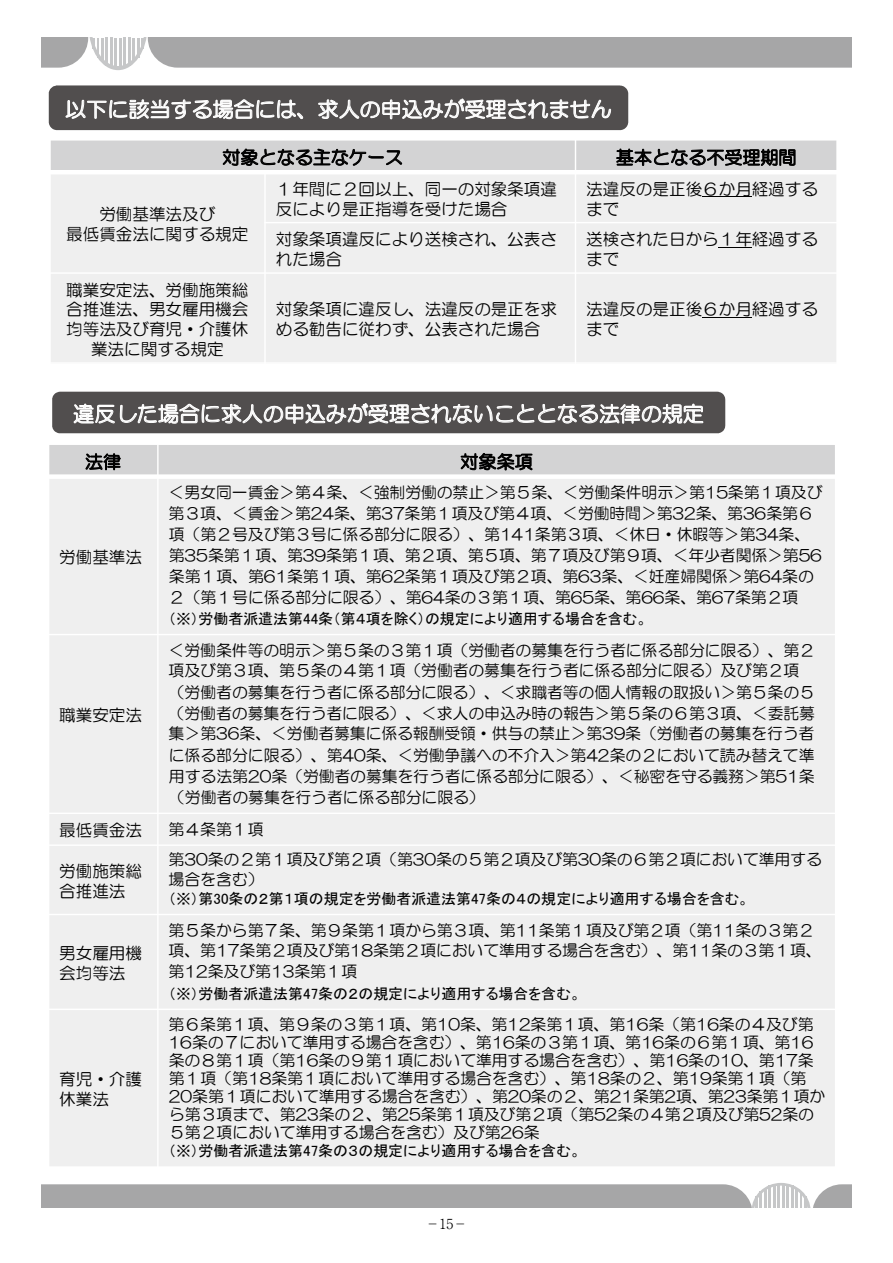
<style>
.page{position:relative;width:893px;height:1263px;background:#fff}
.page>*{position:absolute;margin:0;border:0;box-sizing:border-box;transform-origin:0 0}
.t1{font:21px "HG Maru Gothic MPRO";color:#fff}
.t2{font:18px "HG Maru Gothic MPRO";color:#000}
.t3{font:16.5px/19.8px "HG Maru Gothic MPRO";color:#000}
.t4{font:15.9px/21px "HG Maru Gothic MPRO";color:#000}
.t5{font:15px "MS P Gothic";color:#000}
.t6{font:300 13.8px "Ryumin Pr 6";color:#000}
</style>
<div class="page">
<div style="left:49px;top:444px;width:109px;height:33px;background:#d3d3d4"></div>
<div style="left:158px;top:444px;width:678px;height:33px;background:#d3d3d4"></div>
<div style="left:49px;top:477px;width:109px;height:157px;background:#efefef"></div>
<div style="left:158px;top:477px;width:678px;height:157px;background:#efefef"></div>
<div style="left:49px;top:634px;width:109px;height:179px;background:#efefef"></div>
<div style="left:158px;top:634px;width:678px;height:179px;background:#efefef"></div>
<div style="left:49px;top:813px;width:109px;height:32px;background:#efefef"></div>
<div style="left:158px;top:813px;width:678px;height:32px;background:#efefef"></div>
<div style="left:49px;top:845px;width:109px;height:69px;background:#efefef"></div>
<div style="left:158px;top:845px;width:678px;height:69px;background:#efefef"></div>
<div style="left:49px;top:914px;width:109px;height:95px;background:#efefef"></div>
<div style="left:158px;top:914px;width:678px;height:95px;background:#efefef"></div>
<div style="left:49px;top:1009px;width:109px;height:158px;background:#efefef"></div>
<div style="left:158px;top:1009px;width:678px;height:158px;background:#efefef"></div>
<hr style="left:157px;top:443px;width:2px;height:725px;background:#fff">
<div style="left:48px;top:474px;width:788px;height:5px;background:#fff"></div>
<hr style="left:48px;top:634px;width:788px;height:1px;background:#fff">
<hr style="left:48px;top:812px;width:788px;height:2px;background:#fff">
<hr style="left:48px;top:844px;width:788px;height:2px;background:#fff">
<hr style="left:48px;top:914px;width:788px;height:1px;background:#fff">
<hr style="left:48px;top:1008px;width:788px;height:2px;background:#fff">
<hr style="left:835px;top:443px;width:1px;height:725px;background:#fff">
<hr style="left:48px;top:443px;width:788px;height:2px;background:#fff">
<hr style="left:48px;top:1166px;width:788px;height:2px;background:#fff">
<svg style="left:86px;top:453px;width:35px;height:17px"></svg>
<svg style="left:461px;top:453px;width:71px;height:17px"></svg>
<svg style="left:52px;top:391px;width:673px;height:42px;background:#6f6c6c"></svg>
<div style="left:50px;top:140px;width:525px;height:32px;background:#d3d3d4"></div>
<div style="left:575px;top:140px;width:262px;height:32px;background:#d3d3d4"></div>
<div style="left:50px;top:172px;width:215px;height:101px;background:#efefef"></div>
<div style="left:265px;top:172px;width:310px;height:51px;background:#efefef"></div>
<div style="left:575px;top:172px;width:262px;height:51px;background:#efefef"></div>
<div style="left:265px;top:223px;width:310px;height:50px;background:#efefef"></div>
<div style="left:575px;top:223px;width:262px;height:50px;background:#efefef"></div>
<div style="left:50px;top:273px;width:215px;height:90px;background:#efefef"></div>
<div style="left:265px;top:273px;width:310px;height:90px;background:#efefef"></div>
<div style="left:575px;top:273px;width:262px;height:90px;background:#efefef"></div>
<hr style="left:264px;top:170px;width:2px;height:194px;background:#fff">
<hr style="left:575px;top:139px;width:1px;height:225px;background:#fff">
<hr style="left:49px;top:170px;width:789px;height:4px;background:#fff">
<hr style="left:264px;top:222px;width:574px;height:1px;background:#fff">
<hr style="left:49px;top:272px;width:789px;height:2px;background:#fff">
<hr style="left:49px;top:139px;width:2px;height:225px;background:#fff">
<hr style="left:836px;top:139px;width:2px;height:225px;background:#fff">
<hr style="left:49px;top:139px;width:789px;height:2px;background:#fff">
<hr style="left:49px;top:362px;width:789px;height:2px;background:#fff">
<svg style="left:223px;top:148px;width:179px;height:18px"></svg>
<svg style="left:616px;top:149px;width:179px;height:17px"></svg>
<hr style="left:702px;top:196px;width:50px;height:1px;background:#000">
<hr style="left:719px;top:247px;width:33px;height:1px;background:#000">
<hr style="left:702px;top:317px;width:50px;height:1px;background:#000">
<svg style="left:49px;top:85px;width:579px;height:45px;background:#6a6767"></svg>
<svg style="left:41px;top:38px;width:810px;height:32px;background:#b1b1b2"></svg>
<svg style="left:41px;top:1183px;width:810px;height:25px;background:#b0b0b1"></svg>
<h1 class="t1" style="left:65px;top:99px;width:548px">以下に該当する場合には、求人の申込みが受理されません</h1>
<p class="t2" style="left:222px;top:148px;width:182px">対象となる主なケース</p>
<p class="t2" style="left:616px;top:148px;width:182px">基本となる不受理期間</p>
<p class="t3" style="left:66px;top:204px;width:184px;text-align:center">労働基準法及び<br>最低賃金法に関する規定</p>
<p class="t3" style="left:66px;top:280px;width:184px;text-align:center">職業安定法、労働施策総合推進法、男女雇用機会均等法及び育児・介護休業法に関する規定</p>
<p class="t3" style="left:276px;top:179px;width:283px">１年間に２回以上、同一の対象条項違反により是正指導を受けた場合</p>
<p class="t3" style="left:586px;top:179px;width:233px">法違反の是正後６か月経過するまで</p>
<p class="t3" style="left:276px;top:229px;width:283px">対象条項違反により送検され、公表された場合</p>
<p class="t3" style="left:586px;top:229px;width:233px">送検された日から１年経過するまで</p>
<p class="t3" style="left:276px;top:299px;width:283px">対象条項に違反し、法違反の是正を求める勧告に従わず、公表された場合</p>
<p class="t3" style="left:586px;top:299px;width:233px">法違反の是正後６か月経過するまで</p>
<h1 class="t1" style="left:73px;top:403px;width:632px">違反した場合に求人の申込みが受理されないこととなる法律の規定</h1>
<p class="t2" style="left:85px;top:453px;width:38px">法律</p>
<p class="t2" style="left:460px;top:453px;width:74px">対象条項</p>
<p class="t3" style="left:59px;top:547px;width:84px">労働基準法</p>
<p class="t3" style="left:59px;top:705px;width:84px">職業安定法</p>
<p class="t4" style="left:168px;top:482px;width:656px">＜男女同一賃金＞第４条、＜強制労働の禁止＞第５条、＜労働条件明示＞第15条第１項及び第３項、＜賃金＞第24条、第37条第１項及び第４項、＜労働時間＞第32条、第36条第６項（第２号及び第３号に係る部分に限る）、第141条第３項、＜休日・休暇等＞第34条、第35条第１項、第39条第１項、第２項、第５項、第７項及び第９項、＜年少者関係＞第56条第１項、第61条第１項、第62条第１項及び第２項、第63条、＜妊産婦関係＞第64条の２（第１号に係る部分に限る）、第64条の３第１項、第65条、第66条、第67条第２項</p>
<p class="t5" style="left:168px;top:611px;width:481px">（※）労働者派遣法第44条（第４項を除く）の規定により適用する場合を含む。</p>
<p class="t4" style="left:168px;top:639px;width:648px">＜労働条件等の明示＞第５条の３第１項（労働者の募集を行う者に係る部分に限る）、第２項及び第３項、第５条の４第１項（労働者の募集を行う者に係る部分に限る）及び第２項（労働者の募集を行う者に係る部分に限る）、＜求職者等の個人情報の取扱い＞第５条の５（労働者の募集を行う者に限る）、＜求人の申込み時の報告＞第５条の６第３項、＜委託募集＞第36条、＜労働者募集に係る報酬受領・供与の禁止＞第39条（労働者の募集を行う者に係る部分に限る）、第40条、＜労働争議への不介入＞第42条の２において読み替えて準用する法第20条（労働者の募集を行う者に係る部分に限る）、＜秘密を守る義務＞第51条（労働者の募集を行う者に係る部分に限る）</p>
<p class="t3" style="left:59px;top:820px;width:84px">最低賃金法</p>
<p class="t4" style="left:168px;top:818px;width:97px">第４条第１項</p>
<p class="t3" style="left:59px;top:861px;width:84px">労働施策総合推進法</p>
<p class="t4" style="left:168px;top:849px;width:655px;line-height:19.6px">第30条の２第１項及び第２項（第30条の５第２項及び第30条の６第２項において準用する場合を含む）</p>
<p class="t5" style="left:168px;top:891px;width:582px">（※）第30条の２第１項の規定を労働者派遣法第47条の４の規定により適用する場合を含む。</p>
<p class="t3" style="left:59px;top:943px;width:84px">男女雇用機会均等法</p>
<p class="t3" style="left:59px;top:1069px;width:84px">育児・介護休業法</p>
<p class="t4" style="left:168px;top:919px;width:655px">第５条から第７条、第９条第１項から第３項、第11条第１項及び第２項（第11条の３第２項、第17条第２項及び第18条第２項において準用する場合を含む）、第11条の３第１項、第12条及び第13条第１項</p>
<p class="t5" style="left:168px;top:986px;width:414px">（※）労働者派遣法第47条の２の規定により適用する場合を含む。</p>
<p class="t4" style="left:168px;top:1015px;width:658px;line-height:18px">第６条第１項、第９条の３第１項、第10条、第12条第１項、第16条（第16条の４及び第16条の７において準用する場合を含む）、第16条の３第１項、第16条の６第１項、第16条の８第１項（第16条の９第１項において準用する場合を含む）、第16条の10、第17条第１項（第18条第１項において準用する場合を含む）、第18条の２、第19条第１項（第20条第１項において準用する場合を含む）、第20条の２、第21条第2項、第23条第１項から第３項まで、第23条の２、第25条第１項及び第２項（第52条の４第２項及び第52条の５第２項において準用する場合を含む）及び第26条</p>
<p class="t5" style="left:168px;top:1143px;width:414px">（※）労働者派遣法第47条の３の規定により適用する場合を含む。</p>
<p class="t6" style="left:426px;top:1213px;width:43px">−15−</p>
</div>
